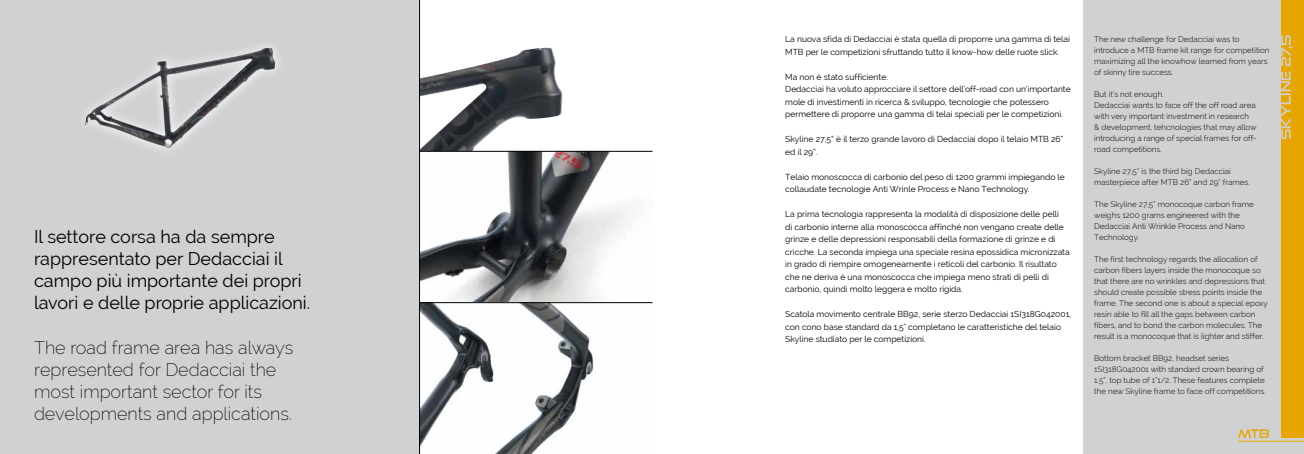
<style>
.page{position:relative;width:1304px;height:454px;background:#fff}
.page>*{position:absolute;margin:0;border:0;box-sizing:border-box;transform-origin:0 0}
.t1{font:18px/22px "Raleway";color:#000}
.t2{font:200 18px/22px "Raleway";color:#000}
.t3{font:13px "Good Times Rg";color:#d0d1d2}
.t4{font:12px "Good Times Rg";color:#e6a500}
.t5{font:8.5px/12.5px "Raleway";color:#000}
.t6{font:300 8px/11px "Raleway";color:#000}
</style>
<div class="page">
<div style="left:1083px;top:0;width:221px;height:454px;background:#d0d1d2"></div>
<hr style="left:1238px;top:441px;width:66px;height:1px;background:#e6a500">
<div style="left:1281px;top:0;width:23px;height:437px;background:#e6a500"></div>
<div style="left:0;top:0;width:420px;height:454px;background:#d0d1d2"></div>
<img style="left:420px;top:47px;width:143px;height:104px">
<img style="left:420px;top:152px;width:232px;height:302px">
<img style="left:85px;top:48px;width:190px;height:100px">
<hr style="left:419px;top:0;width:1px;height:454px;background:#000">
<hr style="left:420px;top:151px;width:232px;height:1px;background:#000">
<hr style="left:420px;top:302px;width:232px;height:1px;background:#000">
<h1 class="t1" style="left:34px;top:225px;width:278px">Il settore corsa ha da sempre rappresentato per Dedacciai il campo più importante dei propri lavori e delle proprie applicazioni.</h1>
<h1 class="t2" style="left:34px;top:336px;width:261px">The road frame area has always represented for Dedacciai the most important sector for its developments and applications.</h1>
<p class="t5" style="left:785px;top:33px;width:286px">La nuova sfida di Dedacciai è stata quella di proporre una gamma di telai<br>MTB per le competizioni sfruttando tutto il know-how delle ruote slick.</p>
<p class="t5" style="left:785px;top:70px;width:287px">Ma non è stato sufficiente.<br>Dedacciai ha voluto approcciare il settore dell’off-road con un’importante mole di investimenti in ricerca &amp; sviluppo, tecnologie che potessero permettere di proporre una gamma di telai speciali per le competizioni.</p>
<p class="t5" style="left:785px;top:133px;width:280px">Skyline 27,5” è il terzo grande lavoro di Dedacciai dopo il telaio MTB 26” ed il 29”.</p>
<p class="t5" style="left:785px;top:170px;width:281px">Telaio monoscocca di carbonio del peso di 1200 grammi impiegando le collaudate tecnologie Anti Wrinle Process e Nano Technology.</p>
<p class="t5" style="left:785px;top:208px;width:286px">La prima tecnologia rappresenta la modalità di disposizione delle pelli<br>di carbonio interne alla monoscocca affinché non vengano create delle grinze e delle depressioni responsabili della formazione di grinze e di cricche. La seconda impiega una speciale resina epossidica micronizzata in grado di riempire omogeneamente i reticoli del carbonio. Il risultato che ne deriva è una monoscocca che impiega meno strati di pelli di carbonio, quindi molto leggera e molto rigida.</p>
<p class="t5" style="left:785px;top:308px;width:287px">Scatola movimento centrale BB92, serie sterzo Dedacciai 1SI318G042001, con cono base standard da 1,5" completano le caratteristiche del telaio<br>Skyline studiato per le competizioni.</p>
<p class="t6" style="left:1094px;top:33px;width:177px">The new challenge for Dedacciai was to introduce a MTB frame kit range for competition maximizing all the knowhow learned from years of skinny tire success.</p>
<p class="t6" style="left:1094px;top:88px;width:164px">But it’s not enough.<br>Dedacciai wants to face off the off road area with very important investment in research<br>&amp; development, tehcnologies that may allow introducing a range of special frames for off&shy;road competitions.</p>
<p class="t6" style="left:1094px;top:165px;width:157px">Skyline 27,5” is the third big Dedacciai masterpiece after MTB 26” and 29” frames.</p>
<p class="t6" style="left:1094px;top:198px;width:161px">The Skyline 27,5” monocoque carbon frame weighs 1200 grams engineered with the Dedacciai Anti Wrinkle Process and Nano Technology.</p>
<p class="t6" style="left:1094px;top:253px;width:175px">The first technology regards the allocation of carbon fibers layers inside the monocoque so that there are no wrinkles and depressions that should create possible stress points inside the frame. The second one is about a special epoxy resin able to fill all the gaps between carbon fibers, and to bond the carbon molecules. The result is a monocoque that is lighter and stiffer.</p>
<p class="t6" style="left:1094px;top:352px;width:173px">Bottom bracket BB92, headset series 1SI318G042001 with standard crown bearing of 1,5”, top tube of 1”1/2. These features complete the new Skyline frame to face off competitions.</p>
<h2 class="t3" style="left:1278px;top:140px;width:107px;rotate:-90deg">SKYLINE 27,5</h2>
<h3 class="t4" style="left:1238px;top:426px;width:33px">MTB</h3>
</div>
